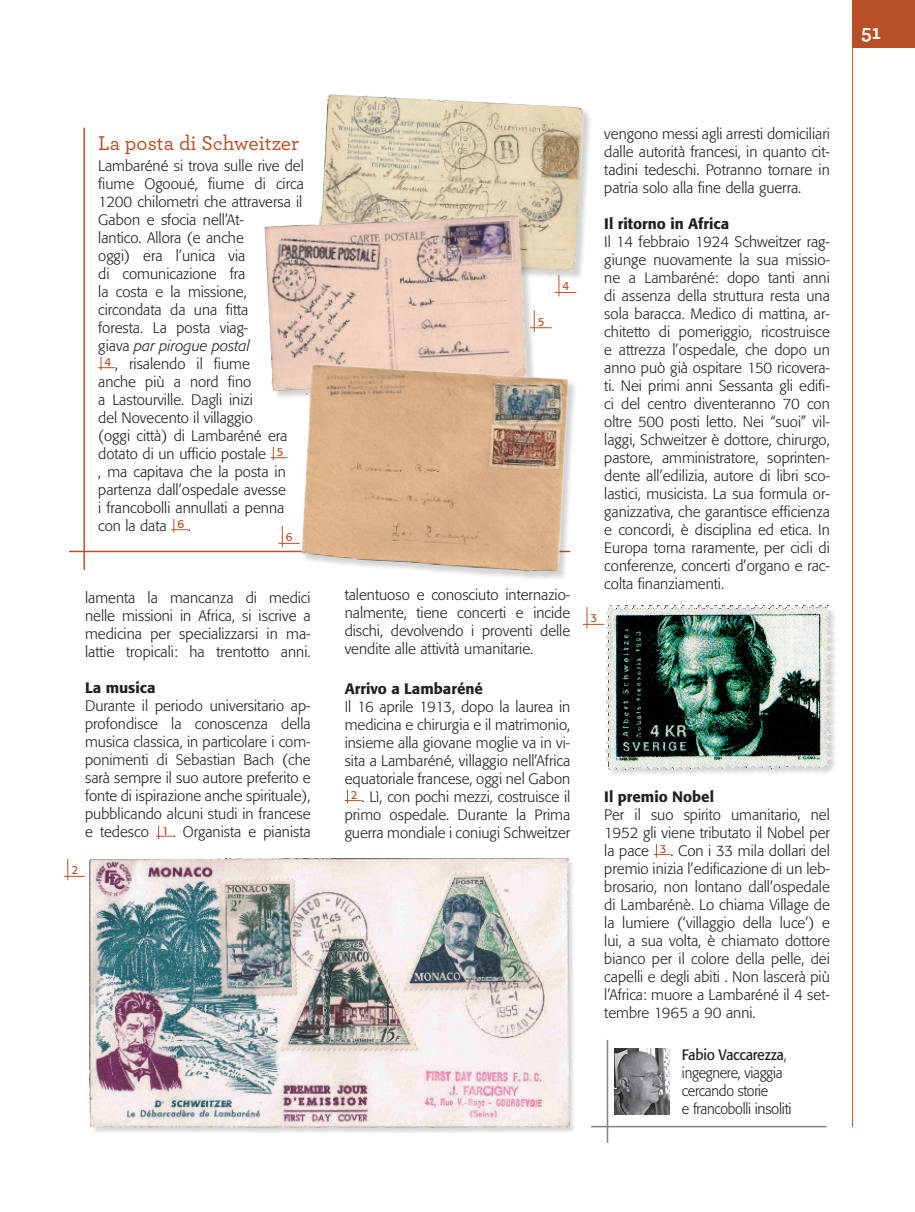
<style>
.page{position:relative;width:915px;height:1212px;background:#fff}
.page>*{position:absolute;margin:0;border:0;box-sizing:border-box;transform-origin:0 0}
.t1{font:500 21px "Archer";color:#b84f26}
.t2{font:700 21px "Archer";color:#fff}
.t3{font:300 15px/18px "Formata";color:#231f20;text-align:justify}
.t4{font:300 15px/18px "Formata";letter-spacing:-.02em;color:#231f20;scale:.95 1}
.t5{font:500 15px "Formata";color:#231f20}
.t6{font:italic 300 15px "Formata";color:#231f20}
.t7{font:11.7px "Formata";color:#b84f26}
.s1{font-style:normal}
.s2{font-weight:400}
</style>
<div class="page">
<div style="left:851px;top:0;width:63px;height:47px;background:#b84f26"></div>
<hr style="left:851px;top:0;width:1px;height:1127px;background:#b84f26">
<hr style="left:83px;top:128px;width:2px;height:442px;background:#b84f26">
<hr style="left:69px;top:551px;width:501px;height:1px;background:#b84f26">
<svg style="left:98px;top:357px;width:17px;height:13px"></svg>
<svg style="left:270px;top:447px;width:17px;height:13px"></svg>
<svg style="left:171px;top:519px;width:17px;height:13px"></svg>
<hr style="left:606px;top:1040px;width:2px;height:103px;background:#808285">
<hr style="left:591px;top:1126px;width:235px;height:1px;background:#808285">
<img style="left:614px;top:1049px;width:55px;height:65px">
<svg style="left:156px;top:825px;width:17px;height:14px"></svg>
<img style="left:85px;top:857px;width:489px;height:275px">
<div style="left:604px;top:606px;width:234px;height:172px;background:#231f20;opacity:.2"></div>
<img style="left:604px;top:605px;width:225px;height:164px">
<div style="left:319px;top:95px;width:273px;height:185px;background:#231f20;opacity:.2"></div>
<img style="left:319px;top:94px;width:266px;height:180px">
<img style="left:264px;top:211px;width:267px;height:185px">
<div style="left:302px;top:365px;width:275px;height:216px;background:#231f20;opacity:.2"></div>
<img style="left:299px;top:363px;width:272px;height:212px">
<svg style="left:653px;top:844px;width:17px;height:13px"></svg>
<svg style="left:344px;top:790px;width:17px;height:13px"></svg>
<svg style="left:64px;top:859px;width:21px;height:21px"></svg>
<svg style="left:583px;top:607px;width:21px;height:21px"></svg>
<svg style="left:278px;top:526px;width:21px;height:21px"></svg>
<svg style="left:530px;top:310px;width:21px;height:22px"></svg>
<svg style="left:554px;top:275px;width:22px;height:21px"></svg>
<h1 class="t1" style="left:98px;top:128px;width:202px">La posta di Schweitzer</h1>
<p class="t3" style="left:98px;top:157px;width:207px">Lambaréné si trova sulle rive del</p>
<p class="t3" style="left:98px;top:175px;width:207px">fiume Ogooué, fiume di circa</p>
<p class="t3" style="left:98px;top:193px;width:205px">1200 chilometri che attraversa il</p>
<p class="t3" style="left:98px;top:211px;width:147px">Gabon e sfocia nell’At-</p>
<p class="t3" style="left:98px;top:229px;width:147px">lantico. Allora (e anche</p>
<p class="t3" style="left:98px;top:247px;width:149px">oggi) era l’unica via</p>
<p class="t3" style="left:98px;top:265px;width:149px">di comunicazione fra</p>
<p class="t3" style="left:98px;top:283px;width:150px">la costa e la missione,</p>
<p class="t3" style="left:98px;top:301px;width:152px">circondata da una fitta</p>
<p class="t3" style="left:98px;top:319px;width:151px">foresta. La posta viag-</p>
<p class="t6" style="left:98px;top:337px;width:153px"><span class="s1">giava</span> par pirogue postal</p>
<p class="t3" style="left:104px;top:355px;width:147px"><sup>4</sup> , risalendo il fiume</p>
<p class="t3" style="left:98px;top:373px;width:154px">anche più a nord fino</p>
<p class="t3" style="left:98px;top:391px;width:156px">a Lastourville. Dagli inizi</p>
<p class="t3" style="left:98px;top:409px;width:156px">del Novecento il villaggio</p>
<p class="t3" style="left:98px;top:427px;width:191px">(oggi città) di Lambaréné era</p>
<p class="t3" style="left:98px;top:445px;width:187px">dotato di un ufficio postale <sup>5</sup></p>
<p class="t3" style="left:98px;top:463px;width:189px">, ma capitava che la posta in</p>
<p class="t3" style="left:98px;top:481px;width:189px">partenza dall’ospedale avesse</p>
<p class="t3" style="left:98px;top:499px;width:187px">i francobolli annullati a penna</p>
<p class="t3" style="left:98px;top:517px;width:94px">con la data <sup>6</sup> .</p>
<p class="t7" style="left:286px;top:530px;width:8px">6</p>
<p class="t3" style="left:85px;top:589px;width:227px">lamenta la mancanza di medici nelle missioni in Africa, si iscrive a medicina per specializzarsi in ma&shy;lattie tropicali: ha trentotto anni.</p>
<p class="t5" style="left:85px;top:679px;width:72px">La musica</p>
<p class="t3" style="left:85px;top:697px;width:227px">Durante il periodo universitario ap&shy;profondisce la conoscenza della musica classica, in particolare i com&shy;ponimenti di Sebastian Bach (che sarà sempre il suo autore preferito e fonte di ispirazione anche spirituale), pubblicando alcuni studi in francese e tedesco <sup>1</sup> . Organista e pianista</p>
<p class="t7" style="left:71px;top:863px;width:8px">2</p>
<h1 class="t2" style="left:860px;top:15px;width:22px">51</h1>
<p class="t7" style="left:537px;top:314px;width:8px">5</p>
<p class="t7" style="left:562px;top:279px;width:8px">4</p>
<p class="t3" style="left:344px;top:586px;width:227px">talentuoso e conosciuto internazio&shy;nalmente, tiene concerti e incide dischi, devolvendo i proventi delle vendite alle attività umanitarie.</p>
<p class="t5" style="left:344px;top:679px;width:140px">Arrivo a Lambaréné</p>
<p class="t3" style="left:344px;top:698px;width:227px;text-align:center">Il 16 aprile 1913, dopo la laurea in medicina e chirurgia e il matrimonio, insieme alla giovane moglie va in vi&shy;sita a Lambaréné, villaggio nell’Africa equatoriale francese, oggi nel Gabon <sup>2</sup> . Lì, con pochi mezzi, costruisce il primo ospedale. Durante la Prima guerra mondiale i coniugi Schweitzer</p>
<p class="t3" style="left:604px;top:125px;width:227px">vengono messi agli arresti domiciliari dalle autorità francesi, in quanto cit&shy;tadini tedeschi. Potranno tornare in patria solo alla fine della guerra.</p>
<p class="t5" style="left:604px;top:214px;width:126px">Il ritorno in Africa</p>
<p class="t3" style="left:604px;top:233px;width:227px">Il 14 febbraio 1924 Schweitzer rag&shy;giunge nuovamente la sua missio&shy;ne a Lambaréné: dopo tanti anni di assenza della struttura resta una sola baracca. Medico di mattina, ar&shy;chitetto di pomeriggio, ricostruisce e attrezza l’ospedale, che dopo un anno può già ospitare 150 ricovera&shy;ti. Nei primi anni Sessanta gli edifi&shy;ci del centro diventeranno 70 con oltre 500 posti letto. Nei “suoi” vil&shy;laggi, Schweitzer è dottore, chirurgo, pastore, amministratore, soprinten&shy;dente all’edilizia, autore di libri sco&shy;lastici, musicista. La sua formula or&shy;ganizzativa, che garantisce efficienza e concordi, è disciplina ed etica. In Europa torna raramente, per cicli di conferenze, concerti d’organo e rac&shy;colta finanziamenti.</p>
<p class="t7" style="left:590px;top:611px;width:8px">3</p>
<p class="t5" style="left:604px;top:787px;width:111px">Il premio Nobel</p>
<p class="t3" style="left:604px;top:806px;width:227px">Per il suo spirito umanitario, nel 1952 gli viene tributato il Nobel per la pace <sup>3</sup> . Con i 33 mila dollari del premio inizia l’edificazione di un leb&shy;brosario, non lontano dall’ospedale di Lambarénè. Lo chiama Village de la lumiere (‘villaggio della luce’) e lui, a sua volta, è chiamato dottore bianco per il colore della pelle, dei capelli e degli abiti . Non lascerà più l’Africa: muore a Lambaréné il 4 set&shy;tembre 1965 a 90 anni.</p>
<p class="t4" style="left:681px;top:1045px;width:117px"><span class="s2">Fabio Vaccarezza</span>, ingegnere, viaggia cercando storie<br>e francobolli insoliti</p>
</div>
